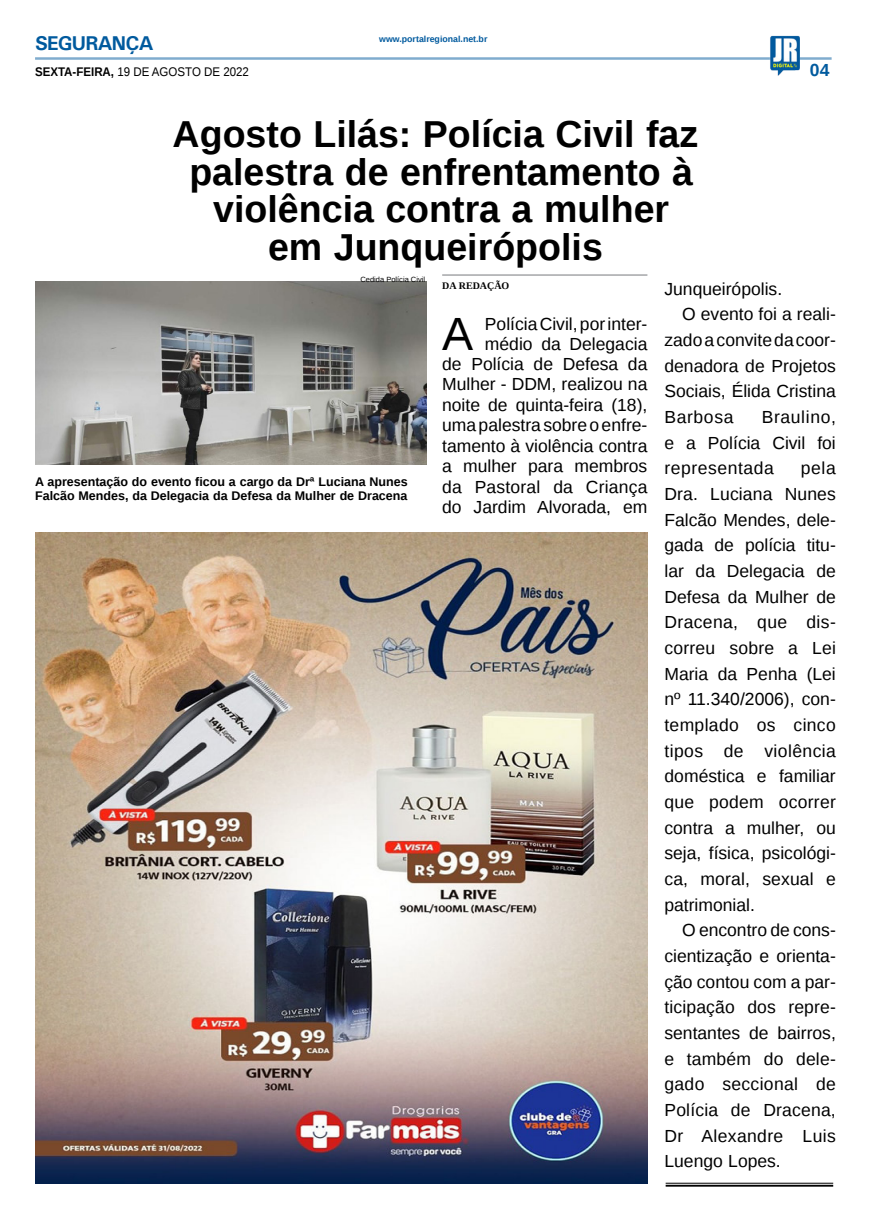
<style>
.page{position:relative;width:869px;height:1223px;background:#fff}
.page>*{position:absolute;margin:0;border:0;box-sizing:border-box;transform-origin:0 0}
.MATÉRIA{font:46.62px "Liberation Sans";color:#000}
.TÍTULO{font:700 37.5px/37.5px "Liberation Sans";color:#000;text-align:center}
.TITULO_PG{font:700 20px "Univers";letter-spacing:-.04em;color:#005a9e}
.MATÉRIA-2{font:17.5px/25.6px "Liberation Sans";color:#000;text-align:justify}
.TÍTULO-2{font:700 17.5px "Liberation Sans";color:#005a9e}
.LEGENDA{font:700 12.5px/13.8px "Liberation Sans";color:#000}
.DATA_PG{font:12.5px "Liberation Sans";color:#000;scale:.92 1}
.CRÉDITO_NOME{font:700 10px "Liberation Serif";color:#000}
.DATA_PG-2{font:700 8.75px "Liberation Sans";color:#005a9e}
.CRÉDITO_FOTO{font:7.5px "Liberation Sans";color:#000}
.s1{font-weight:700}
</style>
<div class="page">
<hr style="left:35px;top:57px;width:796px;height:3px;background:#005a9e">
<img style="left:769px;top:36px;width:30px;height:40px">
<img style="left:35px;top:533px;width:612px;height:650px">
<hr style="left:665px;top:1182px;width:167px;height:1px;background:#000">
<hr style="left:665px;top:1184px;width:167px;height:2px;background:#000">
<img style="left:35px;top:282px;width:391px;height:182px">
<hr style="left:442px;top:274px;width:205px;height:2px;background:#939598">
<p class="TITULO_PG" style="left:35px;top:31px;width:120px">SEGURANÇA</p>
<p class="DATA_PG" style="left:35px;top:65px;width:234px"><span class="s1">SEXTA-FEIRA,</span> 19 DE AGOSTO DE 2022</p>
<p class="DATA_PG-2" style="left:379px;top:33px;width:110px">www.portalregional.net.br</p>
<p class="TÍTULO-2" style="left:809px;top:58px;width:21px">04</p>
<p class="TÍTULO" style="left:172px;top:115px;width:527px">Agosto Lilás: Polícia Civil faz</p>
<p class="TÍTULO" style="left:189px;top:152px;width:505px">palestra de enfrentamento à</p>
<p class="TÍTULO" style="left:213px;top:190px;width:457px">violência contra a mulher em Junqueirópolis</p>
<p class="CRÉDITO_NOME" style="left:442px;top:278px;width:69px">DA REDAÇÃO</p>
<p class="MATÉRIA" style="left:442px;top:307px;width:33px">A</p>
<p class="CRÉDITO_FOTO" style="left:360px;top:275px;width:66px">Cedida Polícia Civil</p>
<p class="MATÉRIA-2" style="left:664px;top:276px;width:119px">Junqueirópolis.</p>
<p class="MATÉRIA-2" style="left:664px;top:302px;width:173px;text-indent:18px">O evento foi a reali&shy;zado a convite da coor&shy;denadora de Projetos Sociais, Élida Cristina Barbosa</p>
<p class="MATÉRIA-2" style="left:442px;top:314px;width:207px;line-height:20.4px;text-align:right">Polícia Civil, por inter&shy;médio da Delegacia<br>de Polícia de Defesa da<br>Mulher - DDM, realizou na noite de quinta-feira (18), uma palestra sobre o enfre&shy;tamento à violência contra a mulher para membros da Pastoral da Criança do Jardim Alvorada, em</p>
<p class="MATÉRIA-2" style="left:664px;top:405px;width:173px;text-indent:97px">Braulino, e a Polícia Civil foi representada</p>
<p class="MATÉRIA-2" style="left:664px;top:456px;width:173px;text-indent:136px">pela Dra. Luciana Nunes Falcão Mendes, dele&shy;gada de polícia titu&shy;lar da Delegacia de Defesa da Mulher de Dracena, que dis&shy;correu sobre a Lei Maria da Penha (Lei nº 11.340/2006), con&shy;templado os cinco tipos de violência doméstica e familiar que podem ocorrer contra a mulher, ou seja, física, psicológi&shy;ca, moral, sexual e patrimonial.</p>
<p class="MATÉRIA-2" style="left:664px;top:918px;width:173px;text-indent:18px">O encontro de cons&shy;cientização e orienta&shy;ção contou com a par&shy;ticipação dos repre&shy;sentantes de bairros, e também do dele&shy;gado seccional de Polícia de Dracena, Dr Alexandre Luis Luengo Lopes.</p>
<p class="LEGENDA" style="left:35px;top:475px;width:374px">A apresentação do evento ficou a cargo da Drª Luciana Nunes<br>Falcão Mendes, da Delegacia da Defesa da Mulher de Dracena</p>
</div>
